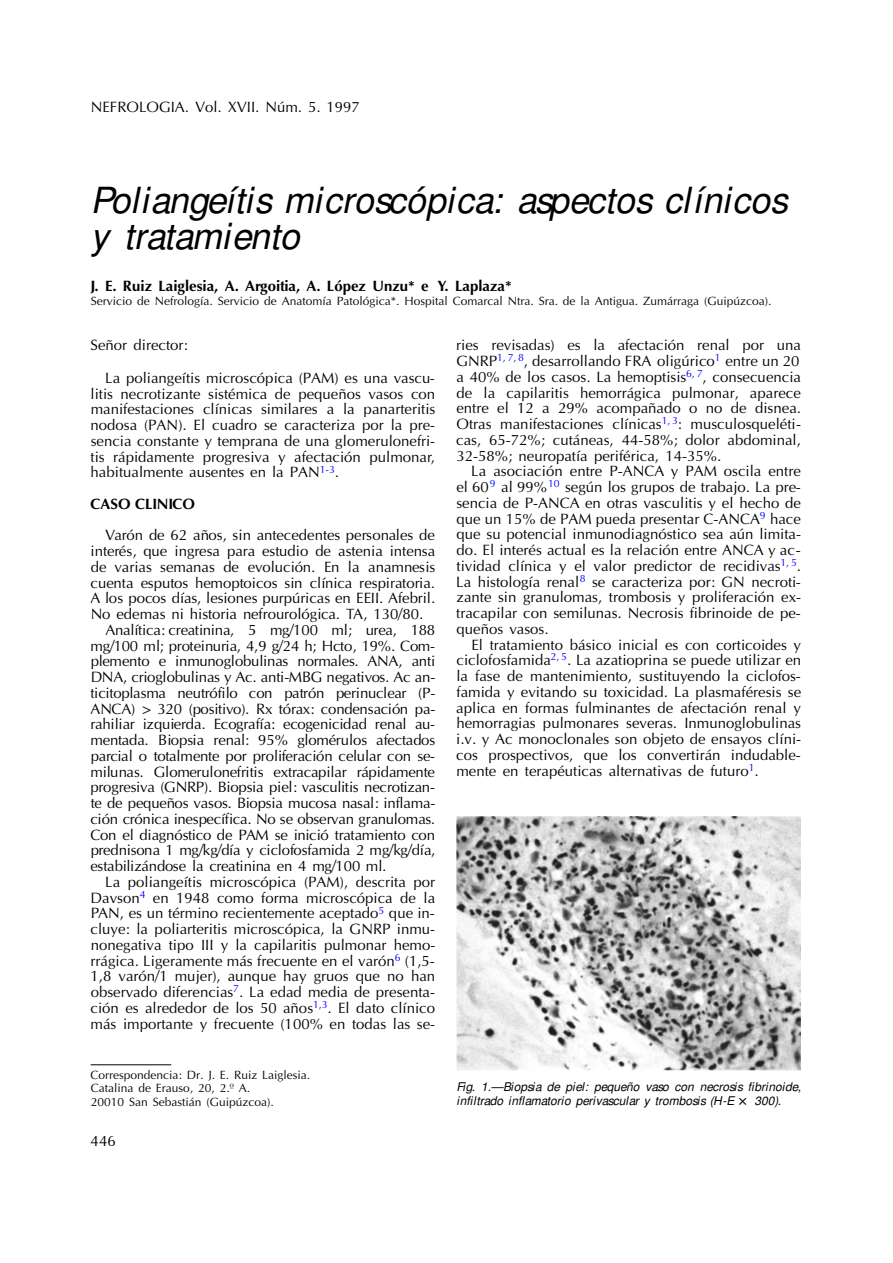
<style>
.page{position:relative;width:893px;height:1263px;background:#fff}
.page>*{position:absolute;margin:0;border:0;box-sizing:border-box;transform-origin:0 0}
.t1{font:italic 36px/36.3px "Optima";color:#000}
.t2{font:15px/15.8px "Optima";color:#000;text-align:justify}
.t3{font:15px "Optima";letter-spacing:-.025em;color:#000}
.t4{font:700 15px "Optima";color:#000}
.t5{font:12px/13.5px "Optima";color:#000}
.t6{font:italic 12px/14px "Optima";color:#000}
</style>
<div class="page">
<hr style="left:91px;top:1065px;width:80px;height:1px;background:#000">
<img style="left:456px;top:816px;width:344px;height:255px">
<p class="t2" style="left:91px;top:100px;width:271px">NEFROLOGIA. Vol. XVII. Núm. 5. 1997</p>
<h1 class="t1" style="left:90px;top:185px;width:699px">Poliangeítis microscópica: aspectos clínicos y tratamiento</h1>
<p class="t4" style="left:90px;top:280px;width:423px">J. E. Ruiz Laiglesia, A. Argoitia, A. López Unzu* e Y. Laplaza*</p>
<p class="t5" style="left:91px;top:295px;width:682px">Servicio de Nefrología. Servicio de Anatomía Patológica*. Hospital Comarcal Ntra. Sra. de la Antigua. Zumárraga (Guipúzcoa).</p>
<p class="t2" style="left:105px;top:330px;width:331px;line-height:32.7px;text-indent:-15px">Señor director:<br>La poliangeítis microscópica (PAM) es una vascu-</p>
<p class="t2" style="left:90px;top:387px;width:346px">litis necrotizante sistémica de pequeños vasos con manifestaciones clínicas similares a la panarteritis nodosa (PAN). El cuadro se caracteriza por la pre&shy;sencia constante y temprana de una glomerulonefri&shy;tis rápidamente progresiva y afectación pulmonar, habitualmente ausentes en la PAN<sup>1-3</sup>.</p>
<p class="t4" style="left:90px;top:498px;width:106px">CASO CLINICO</p>
<p class="t2" style="left:105px;top:528px;width:331px">Varón de 62 años, sin antecedentes personales de</p>
<p class="t2" style="left:90px;top:544px;width:346px">interés, que ingresa para estudio de astenia intensa</p>
<p class="t2" style="left:91px;top:560px;width:346px">de varias semanas de evolución. En la anamnesis</p>
<p class="t2" style="left:90px;top:576px;width:346px">cuenta esputos hemoptoicos sin clínica respiratoria.</p>
<p class="t2" style="left:91px;top:591px;width:346px">A los pocos días, lesiones purpúricas en EEII. A f e b r i l .</p>
<p class="t2" style="left:91px;top:607px;width:334px">No edemas ni historia nefrourológica. TA, 130/80.</p>
<p class="t3" style="left:105px;top:623px;width:331px">A n a l í t i c a : creatinina, 5 mg/100 ml; urea, 188</p>
<p class="t3" style="left:91px;top:639px;width:346px">mg/100 ml; proteinuria, 4,9 g/24 h; Hcto, 19%. Com-</p>
<p class="t3" style="left:91px;top:655px;width:346px">plemento e inmunoglobulinas normales. ANA, anti</p>
<p class="t3" style="left:91px;top:671px;width:346px">DNA, crioglobulinas y Ac. anti-MBG negativos. Ac an-</p>
<p class="t3" style="left:90px;top:686px;width:346px">ticitoplasma neutrófilo con patrón perinuclear (P-</p>
<p class="t3" style="left:90px;top:702px;width:346px">ANCA) &gt; 320 (positivo). Rx tórax: condensación pa-</p>
<p class="t3" style="left:90px;top:718px;width:346px">rahiliar izquierda. Ecografía: ecogenicidad renal au-</p>
<p class="t2" style="left:91px;top:733px;width:346px">mentada. Biopsia renal: 95% glomérulos afectados</p>
<p class="t3" style="left:91px;top:749px;width:346px">p a rcial o totalmente por proliferación celular con se-</p>
<p class="t3" style="left:91px;top:765px;width:346px">milunas. Glomerulonefritis extracapilar rápidamente</p>
<p class="t3" style="left:91px;top:781px;width:346px">progresiva (GNRP). Biopsia piel: vasculitis necrotizan-</p>
<p class="t3" style="left:91px;top:797px;width:346px">te de pequeños vasos. Biopsia mucosa nasal: inflama-</p>
<p class="t3" style="left:90px;top:812px;width:346px">ción crónica inespecífica. No se observan granulomas.</p>
<p class="t3" style="left:91px;top:828px;width:346px">Con el diagnóstico de PAM se inició tratamiento con</p>
<p class="t3" style="left:91px;top:844px;width:346px">prednisona 1 mg/kg/día y ciclofosfamida 2 mg/kg/día,</p>
<p class="t3" style="left:90px;top:860px;width:297px">estabilizándose la creatinina en 4 mg/100 ml.</p>
<p class="t2" style="left:105px;top:875px;width:331px">La poliangeítis microscópica (PAM), descrita por</p>
<p class="t2" style="left:91px;top:891px;width:346px">Davson<sup>4</sup> en 1948 como forma microscópica de la</p>
<p class="t2" style="left:91px;top:906px;width:346px">PAN, es un término recientemente aceptado<sup>5</sup> que in-</p>
<p class="t2" style="left:90px;top:922px;width:346px">cluye: la poliarteritis microscópica, la GNRP inmu-</p>
<p class="t2" style="left:91px;top:938px;width:346px">nonegativa tipo III y la capilaritis pulmonar hemo-</p>
<p class="t2" style="left:90px;top:954px;width:346px">rrágica. Ligeramente más frecuente en el varón<sup>6</sup> (1,5-</p>
<p class="t2" style="left:90px;top:969px;width:346px">1,8 varón/1 mujer), aunque hay gruos que no han</p>
<p class="t2" style="left:91px;top:985px;width:346px">observado diferencias<sup>7</sup>. La edad media de presenta-</p>
<p class="t2" style="left:91px;top:1001px;width:346px">ción es alrededor de los 50 años<sup>1,3</sup>. El dato clínico</p>
<p class="t2" style="left:91px;top:1017px;width:346px">más importante y frecuente (100% en todas las se-</p>
<p class="t5" style="left:90px;top:1068px;width:221px">Correspondencia: Dr. J. E. Ruiz Laiglesia.<br>Catalina de Erauso, 20, 2.º A.<br>20010 San Sebastián (Guipúzcoa).</p>
<p class="t2" style="left:91px;top:1134px;width:27px">446</p>
<p class="t2" style="left:456px;top:338px;width:346px">ries revisadas) es la afectación renal por una GNRP<sup>1,</sup> <sup>7,</sup> <sup>8</sup>, desarrollando FRA oligúrico<sup>1</sup> entre un 20 a 40% de los casos. La hemoptisis<sup>6,</sup> <sup>7</sup>, consecuencia de la capilaritis hemorrágica pulmonar, aparece entre el 12 a 29% acompañado o no de disnea.<br>Otras manifestaciones clínicas<sup>1,</sup> <sup>3</sup>: musculosqueléti&shy;cas, 65-72%; cutáneas, 44-58%; dolor abdominal, 32-58%; neuropatía periférica, 14-35%.</p>
<p class="t2" style="left:456px;top:464px;width:346px;text-indent:15px">La asociación entre P-ANCA y PAM oscila entre el 60<sup>9</sup> al 99%<sup>10</sup> según los grupos de trabajo. La pre&shy;sencia de P-ANCA en otras vasculitis y el hecho de que un 15% de PAM pueda presentar C-ANCA<sup>9</sup> hace que su potencial inmunodiagnóstico sea aún limita&shy;do. El interés actual es la relación entre ANCA y ac&shy;tividad clínica y el valor predictor de recidivas<sup>1,</sup> <sup>5</sup>.<br>La histología renal<sup>8</sup> se caracteriza por: GN necroti&shy;zante sin granulomas, trombosis y proliferación ex&shy;tracapilar con semilunas. Necrosis fibrinoide de pe&shy;queños vasos.</p>
<p class="t2" style="left:456px;top:637px;width:346px;text-indent:15px">El tratamiento básico inicial es con corticoides y ciclofosfamida<sup>2,</sup> <sup>5</sup>. La azatioprina se puede utilizar en la fase de mantenimiento, sustituyendo la ciclofos&shy;famida y evitando su toxicidad. La plasmaféresis se aplica en formas fulminantes de afectación renal y hemorragias pulmonares severas. Inmunoglobulinas i.v. y Ac monoclonales son objeto de ensayos clíni&shy;cos prospectivos, que los convertirán indudable&shy;mente en terapéuticas alternativas de futuro<sup>1</sup>.</p>
<p class="t6" style="left:456px;top:1081px;width:346px">Fig. 1.—Biopsia de piel: pequeño vaso con necrosis fibrinoide, infiltrado inflamatorio perivascular y trombosis (H-E</p>
<p class="t6" style="left:754px;top:1095px;width:28px">300).</p>
</div>
